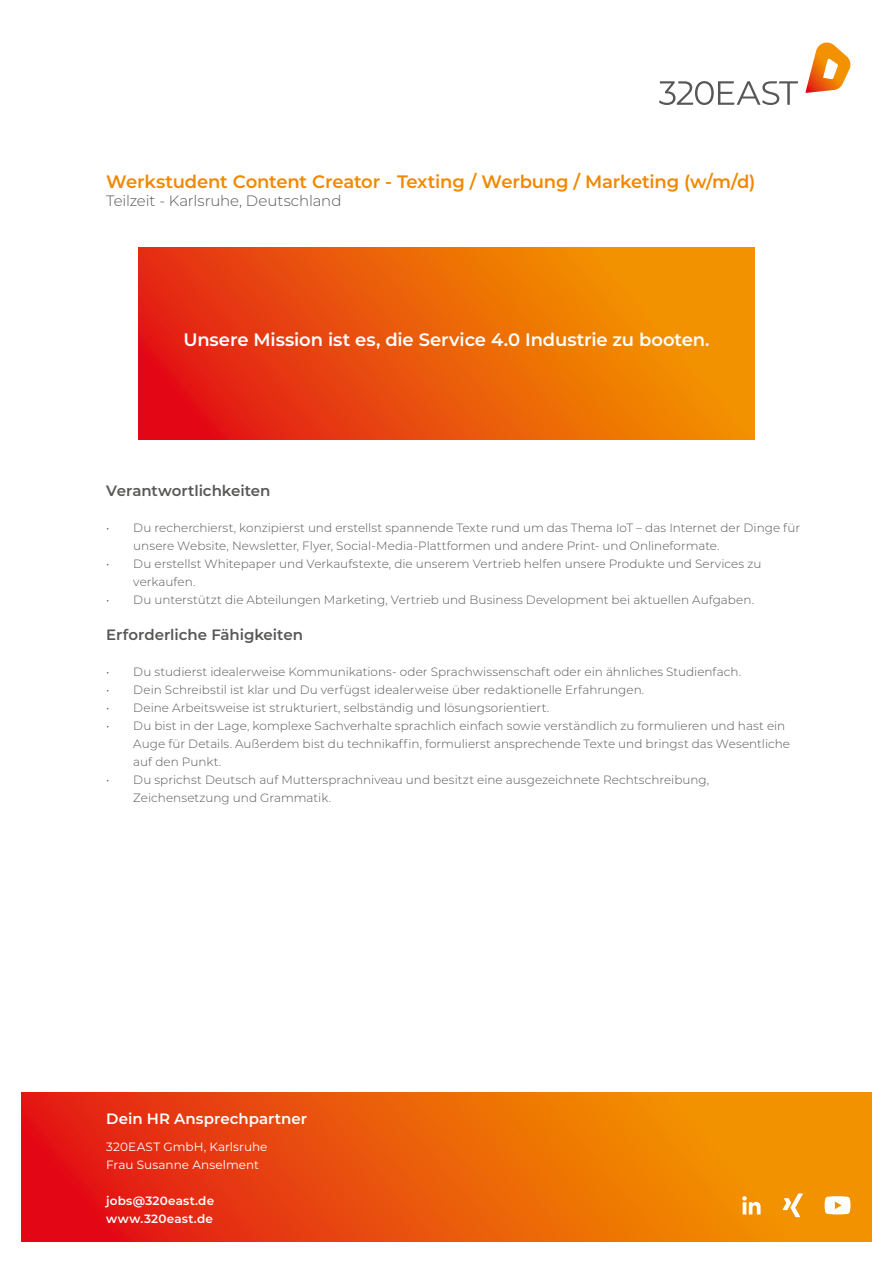
<style>
.page{position:relative;width:893px;height:1263px;background:#fff}
.page>*{position:absolute;margin:0;border:0;box-sizing:border-box;transform-origin:0 0}
.t1{font:600 18px "Montserrat";letter-spacing:-.015em;color:#f18800}
.t2{font:600 18px "Montserrat";letter-spacing:-.005em;color:#fff}
.t3{font:600 15px "Montserrat";color:#575756}
.t4{font:300 15px "Montserrat";letter-spacing:-.01em;color:#575756}
.t5{font:600 15px "Montserrat";color:#fff}
.t6{font:300 12px/18px "Montserrat";letter-spacing:.005em;color:#575756}
.t7{font:12px/18px "Montserrat";letter-spacing:.005em;color:#fff}
.t8{font:600 12px/18px "Montserrat";letter-spacing:.02em;color:#fff}
</style>
<div class="page">
<svg style="left:21px;top:1093px;width:851px;height:149px;background:#eb5c09"></svg>
<svg style="left:783px;top:1193px;width:20px;height:24px"></svg>
<svg style="left:825px;top:1196px;width:25px;height:18px"></svg>
<svg style="left:742px;top:1196px;width:19px;height:18px"></svg>
<svg style="left:805px;top:42px;width:46px;height:51px"></svg>
<svg style="left:659px;top:81px;width:139px;height:24px"></svg>
<svg style="left:138px;top:248px;width:617px;height:191px;background:#eb5e09"></svg>
<p class="t1" style="left:106px;top:168px;width:651px">Werkstudent Content Creator - Texting / Werbung / Marketing (w/m/d)</p>
<p class="t4" style="left:106px;top:190px;width:237px">Teilzeit - Karlsruhe, Deutschland</p>
<p class="t2" style="left:183px;top:327px;width:528px">Unsere Mission ist es, die Service 4.0 Industrie zu booten.</p>
<p class="t3" style="left:106px;top:480px;width:166px">Verantwortlichkeiten</p>
<p class="t6" style="left:133px;top:518px;width:668px;text-indent:-27px">• Du recherchierst, konzipierst und erstellst spannende Texte rund um das Thema IoT – das Internet der Dinge für unsere Website, Newsletter, Flyer, Social-Media-Plattformen und andere Print- und Onlineformate.</p>
<p class="t6" style="left:133px;top:554px;width:630px;text-indent:-27px">• Du erstellst Whitepaper und Verkaufstexte, die unserem Vertrieb helfen unsere Produkte und Services zu verkaufen.</p>
<p class="t6" style="left:106px;top:590px;width:649px">• Du unterstützt die Abteilungen Marketing, Vertrieb und Business Development bei aktuellen Aufgaben.</p>
<p class="t3" style="left:106px;top:624px;width:198px">Erforderliche Fähigkeiten</p>
<p class="t6" style="left:106px;top:662px;width:636px">• Du studierst idealerweise Kommunikations- oder Sprachwissenschaft oder ein ähnliches Studienfach.</p>
<p class="t6" style="left:106px;top:680px;width:539px">• Dein Schreibstil ist klar und Du verfügst idealerweise über redaktionelle Erfahrungen.</p>
<p class="t6" style="left:106px;top:698px;width:444px">• Deine Arbeitsweise ist strukturiert, selbständig und lösungsorientiert.</p>
<p class="t6" style="left:133px;top:716px;width:658px;text-indent:-27px">• Du bist in der Lage, komplexe Sachverhalte sprachlich einfach sowie verständlich zu formulieren und hast ein<br>Auge für Details. Außerdem bist du technikaffin, formulierst ansprechende Texte und bringst das Wesentliche auf den Punkt.</p>
<p class="t6" style="left:133px;top:770px;width:578px;text-indent:-27px">• Du sprichst Deutsch auf Muttersprachniveau und besitzt eine ausgezeichnete Rechtschreibung,<br>Zeichensetzung und Grammatik.</p>
<p class="t5" style="left:106px;top:1108px;width:202px">Dein HR Ansprechpartner</p>
<p class="t7" style="left:106px;top:1138px;width:163px">320EAST GmbH, Karlsruhe<br>Frau Susanne Anselment</p>
<p class="t8" style="left:106px;top:1191px;width:109px">jobs@320east.de www.320east.de</p>
</div>
